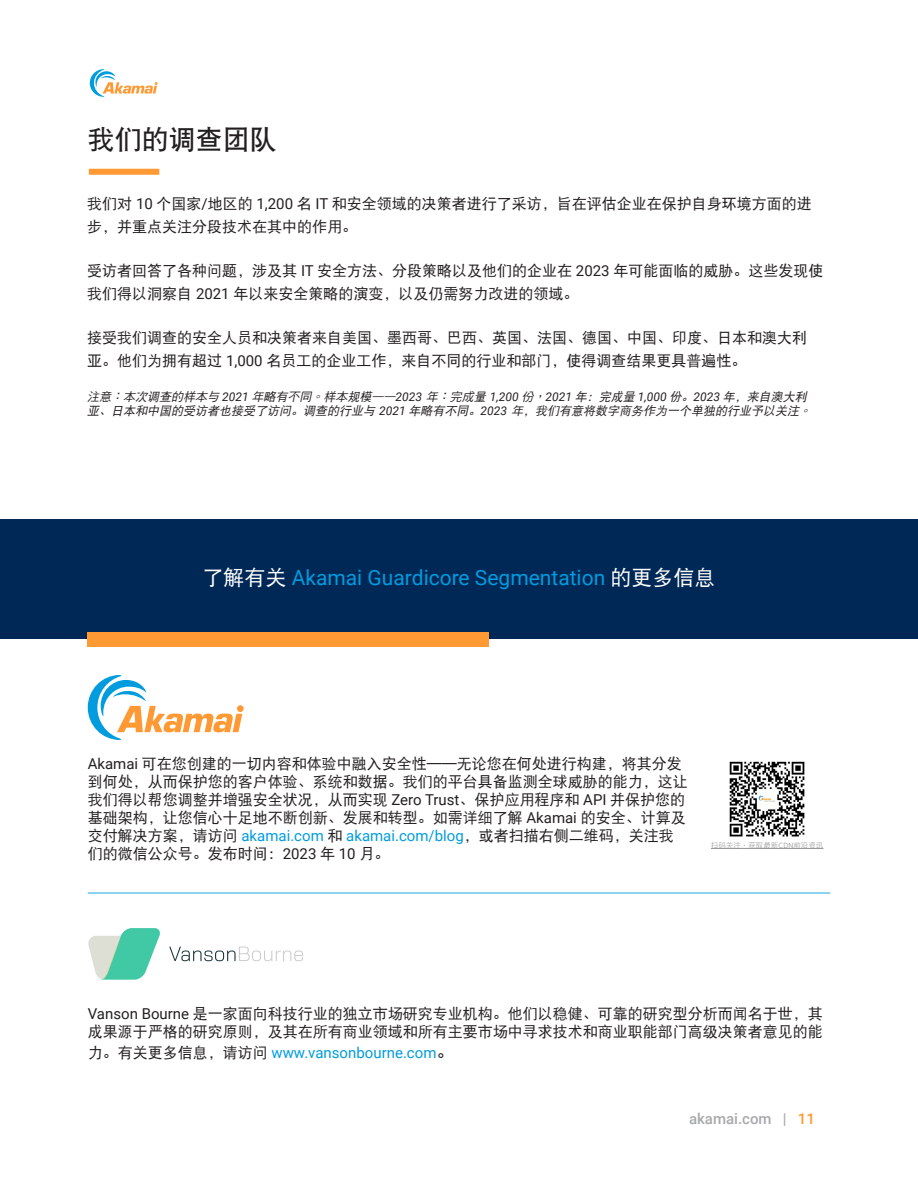
<style>
.page{position:relative;width:918px;height:1188px;background:#fff}
.page>*{position:absolute;margin:0;border:0;box-sizing:border-box;transform-origin:0 0}
.H1-_Double_Column_Orange_Bar{font:27px "DFP Hei W7";color:#231f20}
.t1{font:21px "Roboto";color:#009cde}
.Body{font:15px/18px "DFP Hei W5";color:#231f20}
.t2{font:15px "Roboto";color:#009cde}
.t3{font:500 15px "Roboto";color:#a8a9ad}
.Body-2{font:italic 12px/14.4px "DFP Hei W5";color:#231f20}
.t4{font:7.5px "DFP Hei W3";color:#8e9091}
.s1{font-family:"Roboto"}
.s2{font-family:"DF Hei Std W5"}
.s3{font-family:"DFP Hei W5";color:#fff}
.s4{font-family:"Roboto";color:#009cde}
.s5{font-family:"Frutiger LT Std";font-weight:300}
.s6{font-family:"DFP Hei W5";color:#231f20}
.s7{font-family:"DFP Hei W5";font-size:18px;color:#231f20}
.s8{color:#f93}
</style>
<div class="page">
<svg style="left:90px;top:69px;width:68px;height:28px"></svg>
<div style="left:89px;top:169px;width:70px;height:6px;background:#f93"></div>
<svg style="left:88px;top:675px;width:154px;height:65px"></svg>
<hr style="left:88px;top:892px;width:742px;height:2px;background:#66c4eb">
<svg style="left:169px;top:947px;width:134px;height:14px"></svg>
<svg style="left:88px;top:928px;width:72px;height:51px"></svg>
<div style="left:0;top:519px;width:918px;height:120px;background:#002856"></div>
<div style="left:88px;top:632px;width:401px;height:15px;background:#f93"></div>
<img style="left:729px;top:761px;width:76px;height:76px">
<hr style="left:711px;top:848px;width:112px;height:1px;background:#8e9091">
<p class="H1-_Double_Column_Orange_Bar" style="left:88px;top:124px;width:190px">我们的调查团队</p>
<p class="Body" style="left:87px;top:192px;width:726px;line-height:23.2px">我们对 <span class="s1">10</span> 个国家<span class="s1">/</span>地区的 <span class="s1">1,200</span> 名 <span class="s1">IT</span> 和安全领域的决策者进行了采访，旨在评估企业在保护自身环境方面的进步，并重点关注分段技术在其中的作用。</p>
<p class="Body" style="left:87px;top:259px;width:738px;line-height:23.2px">受访者回答了各种问题，涉及其 <span class="s1">IT</span> 安全方法、分段策略以及他们的企业在 <span class="s1">2023</span> 年可能面临的威胁。这些发现使我们得以洞察自 <span class="s1">2021</span> 年以来安全策略的演变，以及仍需努力改进的领域。</p>
<p class="Body" style="left:87px;top:325px;width:722px;line-height:23.2px">接受我们调查的安全人员和决策者来自美国、墨西哥、巴西、英国、法国、德国、中国、印度、日本和澳大利亚。他们为拥有超过 <span class="s1">1,000</span> 名员工的企业工作，来自不同的行业和部门，使得调查结果更具普遍性。</p>
<p class="Body-2" style="left:87px;top:389px;width:728px"><span class="s2">注意：本次</span>调<span class="s2">查的</span>样<span class="s2">本与</span> <span class="s1">2 02 1</span> <span class="s2">年略有不同。</span>样<span class="s2">本</span>规<span class="s2">模——</span><span class="s1">2 023</span> <span class="s2">年：完成量</span> <span class="s1">1 , 2 0 0</span> <span class="s2">份，</span><span class="s1">2 02 1</span> 年：完成量 <span class="s1">1 , 0 0 0</span> 份。<span class="s1">2 023</span> 年，来自澳大利亚、日本和中国的受访者也接受了访问。调查的行业与 <span class="s1">2 0 2 1</span> 年略有不同。<span class="s1">2 0 2 3</span> <span class="s2">年</span>，我们有意将数字商务作为一个单独的行业予以关注<span class="s2">。</span></p>
<p class="t1" style="left:203px;top:563px;width:514px"><span class="s3">了解有关</span> Akamai Guardicore Segmentation <span class="s3">的更多信息</span></p>
<p class="Body" style="left:88px;top:754px;width:601px"><span class="s1">Akamai</span> 可在您创建的一切内容和体验中融入安全性——无论您在何处进行构建，将其分发到何处，从而保护您的客户体验、系统和数据。我们的平台具备监测全球威胁的能力，这让我们得以帮您调整并增强安全状况，从而实现 <span class="s1">Zero Trust</span>、保护应用程序和 <span class="s1">API</span> 并保护您的基础架构，让您信心十足地不断创新、发展和转型。如需详细了解 <span class="s1">Akamai</span> 的安全、计算及交付解决方案，请访问 <span class="s4">akamai.com</span> 和 <span class="s4">akamai.com/blog</span>，或者扫描右侧二维码，关注我们的微信公众号。发布时间：<span class="s1">2023</span> 年 <span class="s1">10</span> 月。</p>
<p class="t4" style="left:711px;top:841px;width:114px">扫码关注·获取最新<span class="s5">CDN</span>前沿资讯</p>
<p class="Body" style="left:88px;top:1004px;width:737px"><span class="s1">Vanson Bourne</span> 是一家面向科技行业的独立市场研究专业机构。他们以稳健、可靠的研究型分析而闻名于世，其成果源于严格的研究原则，及其在所有商业领域和所有主要市场中寻求技术和商业职能部门高级决策者意见的能</p>
<p class="t2" style="left:88px;top:1042px;width:368px"><span class="s6">力。有关更多信息，请访问</span> www.vansonbourne.com<span class="s7">。</span></p>
<p class="t3" style="left:689px;top:1109px;width:127px">akamai.com | <span class="s8">11</span></p>
</div>
